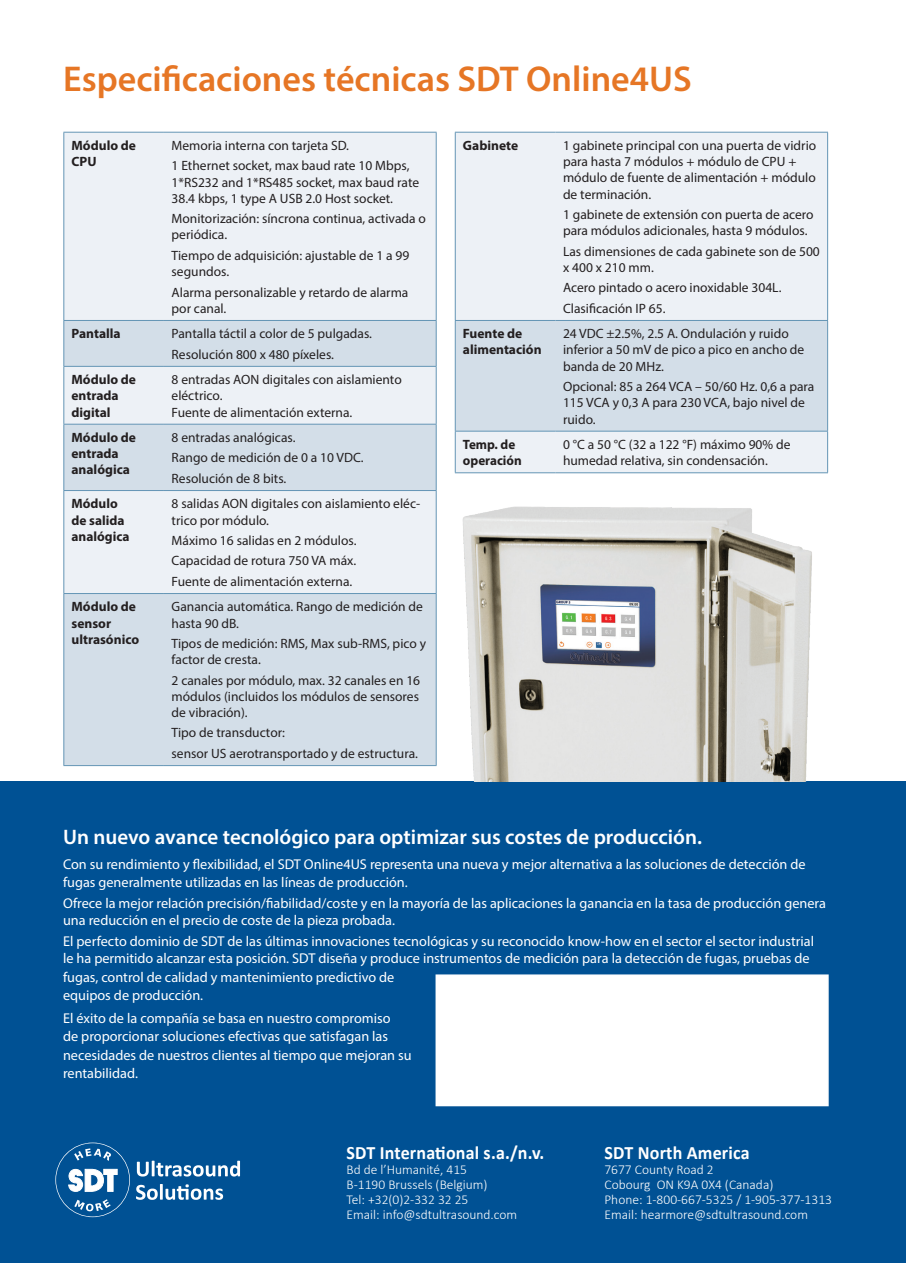
<style>
.page{position:relative;width:906px;height:1263px;background:#fff}
.page>*{position:absolute;margin:0;border:0;box-sizing:border-box;transform-origin:0 0}
.t1{font:600 36px "Myriad Pro";color:#e67625}
.h4b{font:600 21px "Myriad Pro";color:#fff}
.Head_2{font:700 18.9px "Calibri";letter-spacing:.01em;color:#fff;scale:.95 1}
.Normal_text{font:14.25px/18.3px "Myriad Pro";color:#fff}
.Normal_text-2{font:13.5px/16.2px "Myriad Pro";color:#231f20}
.Head_2-2{font:300 13.5px/15px "Calibri";color:#fff}
.Normal_text-3{font:700 13.5px/16.2px "Myriad Pro";color:#231f20}
</style>
<div class="page">
<div style="left:0;top:781px;width:906px;height:482px;background:#005194"></div>
<img style="left:402px;top:459px;width:427px;height:322px">
<div style="left:436px;top:974px;width:393px;height:132px;background:#fff;border:2px solid #fff"></div>
<div style="left:64px;top:133px;width:372px;height:187px;background:#edf1f6"></div>
<svg style="left:64px;top:321px;width:372px;height:444px;background:#dbe4ec"></svg>
<hr style="left:164px;top:132px;width:273px;height:1px;background:#6495b5">
<hr style="left:436px;top:133px;width:1px;height:187px;background:#6495b5">
<hr style="left:164px;top:320px;width:273px;height:1px;background:#6495b5">
<hr style="left:436px;top:321px;width:1px;height:45px;background:#6495b5">
<hr style="left:164px;top:366px;width:273px;height:1px;background:#6495b5">
<hr style="left:436px;top:367px;width:1px;height:57px;background:#6495b5">
<hr style="left:164px;top:424px;width:273px;height:1px;background:#6495b5">
<hr style="left:436px;top:425px;width:1px;height:65px;background:#6495b5">
<hr style="left:164px;top:490px;width:273px;height:1px;background:#6495b5">
<hr style="left:436px;top:491px;width:1px;height:102px;background:#6495b5">
<hr style="left:164px;top:593px;width:273px;height:1px;background:#6495b5">
<hr style="left:436px;top:594px;width:1px;height:171px;background:#6495b5">
<hr style="left:164px;top:765px;width:273px;height:1px;background:#6495b5">
<hr style="left:63px;top:132px;width:101px;height:1px;background:#6495b5">
<hr style="left:63px;top:133px;width:1px;height:187px;background:#6495b5">
<hr style="left:63px;top:320px;width:101px;height:1px;background:#6495b5">
<hr style="left:63px;top:321px;width:1px;height:45px;background:#6495b5">
<hr style="left:63px;top:366px;width:101px;height:1px;background:#6495b5">
<hr style="left:63px;top:367px;width:1px;height:57px;background:#6495b5">
<hr style="left:63px;top:424px;width:101px;height:1px;background:#6495b5">
<hr style="left:63px;top:425px;width:1px;height:65px;background:#6495b5">
<hr style="left:63px;top:490px;width:101px;height:1px;background:#6495b5">
<hr style="left:63px;top:491px;width:1px;height:102px;background:#6495b5">
<hr style="left:63px;top:593px;width:101px;height:1px;background:#6495b5">
<hr style="left:63px;top:594px;width:1px;height:171px;background:#6495b5">
<hr style="left:63px;top:765px;width:101px;height:1px;background:#6495b5">
<div style="left:456px;top:133px;width:371px;height:339px;background:#edf1f6"></div>
<div style="left:456px;top:321px;width:371px;height:110px;background:#d3dee8"></div>
<hr style="left:555px;top:132px;width:273px;height:1px;background:#6495b5">
<hr style="left:827px;top:133px;width:1px;height:187px;background:#6495b5">
<hr style="left:555px;top:320px;width:273px;height:1px;background:#6495b5">
<hr style="left:827px;top:321px;width:1px;height:110px;background:#6495b5">
<hr style="left:555px;top:431px;width:273px;height:1px;background:#6495b5">
<hr style="left:827px;top:431px;width:1px;height:41px;background:#6495b5">
<hr style="left:555px;top:472px;width:273px;height:1px;background:#6495b5">
<hr style="left:455px;top:132px;width:100px;height:1px;background:#6495b5">
<hr style="left:455px;top:133px;width:1px;height:187px;background:#6495b5">
<hr style="left:455px;top:320px;width:100px;height:1px;background:#6495b5">
<hr style="left:455px;top:321px;width:1px;height:110px;background:#6495b5">
<hr style="left:455px;top:431px;width:100px;height:1px;background:#6495b5">
<hr style="left:455px;top:431px;width:1px;height:41px;background:#6495b5">
<hr style="left:455px;top:472px;width:100px;height:1px;background:#6495b5">
<svg style="left:55px;top:1142px;width:75px;height:75px"></svg>
<svg style="left:137px;top:1161px;width:103px;height:15px"></svg>
<svg style="left:136px;top:1184px;width:87px;height:16px"></svg>
<p class="t1" style="left:63px;top:56px;width:630px">Especificaciones técnicas SDT Online4US</p>
<p class="Normal_text-3" style="left:71px;top:137px;width:66px">Módulo de<br>CPU</p>
<p class="Normal_text-2" style="left:172px;top:137px;width:179px">Memoria interna con tarjeta SD.</p>
<p class="Normal_text-2" style="left:172px;top:158px;width:249px">1 Ethernet socket, max baud rate 10 Mbps,<br>1*RS232 and 1*RS485 socket, max baud rate<br>38.4 kbps, 1 type A USB 2.0 Host socket.</p>
<p class="Normal_text-2" style="left:172px;top:210px;width:256px">Monitorización: síncrona continua, activada o periódica.</p>
<p class="Normal_text-2" style="left:172px;top:247px;width:239px">Tiempo de adquisición: ajustable de 1 a 99 segundos.</p>
<p class="Normal_text-2" style="left:172px;top:284px;width:238px">Alarma personalizable y retardo de alarma por canal.</p>
<p class="Normal_text-3" style="left:71px;top:325px;width:51px">Pantalla</p>
<p class="Normal_text-2" style="left:172px;top:325px;width:202px">Pantalla táctil a color de 5 pulgadas.</p>
<p class="Normal_text-2" style="left:172px;top:346px;width:164px">Resolución 800 x 480 píxeles.</p>
<p class="Normal_text-3" style="left:71px;top:371px;width:66px">Módulo de entrada digital</p>
<p class="Normal_text-2" style="left:172px;top:371px;width:232px">8 entradas AON digitales con aislamiento eléctrico.</p>
<p class="Normal_text-2" style="left:172px;top:404px;width:182px">Fuente de alimentación externa.</p>
<p class="Normal_text-3" style="left:71px;top:429px;width:66px">Módulo de entrada analógica</p>
<p class="Normal_text-2" style="left:172px;top:429px;width:125px">8 entradas analógicas.</p>
<p class="Normal_text-2" style="left:172px;top:450px;width:194px">Rango de medición de 0 a 10 VDC.</p>
<p class="Normal_text-2" style="left:172px;top:470px;width:116px">Resolución de 8 bits.</p>
<p class="Normal_text-3" style="left:71px;top:495px;width:59px">Módulo de salida analógica</p>
<p class="Normal_text-2" style="left:172px;top:495px;width:250px">8 salidas AON digitales con aislamiento eléc&shy;trico por módulo.</p>
<p class="Normal_text-2" style="left:172px;top:532px;width:186px">Máximo 16 salidas en 2 módulos.</p>
<p class="Normal_text-2" style="left:172px;top:553px;width:186px">Capacidad de rotura 750 VA máx.</p>
<p class="Normal_text-2" style="left:172px;top:573px;width:182px">Fuente de alimentación externa.</p>
<p class="Normal_text-3" style="left:71px;top:598px;width:69px">Módulo de sensor ultrasónico</p>
<p class="Normal_text-2" style="left:172px;top:598px;width:253px">Ganancia automática. Rango de medición de hasta 90 dB.</p>
<p class="Normal_text-2" style="left:172px;top:635px;width:256px">Tipos de medición: RMS, Max sub-RMS, pico y factor de cresta.</p>
<p class="Normal_text-2" style="left:172px;top:672px;width:250px;text-align:justify">2 canales por módulo, max. 32 canales en 16 módulos (incluidos los módulos de sensores de vibración).</p>
<p class="Normal_text-2" style="left:172px;top:725px;width:115px">Tipo de transductor:</p>
<p class="Normal_text-2" style="left:172px;top:745px;width:248px">sensor US aerotransportado y de estructura.</p>
<p class="Normal_text-3" style="left:463px;top:137px;width:57px">Gabinete</p>
<p class="Normal_text-2" style="left:563px;top:137px;width:255px">1 gabinete principal con una puerta de vidrio para hasta 7 módulos + módulo de CPU + módulo de fuente de alimentación + módulo de terminación.</p>
<p class="Normal_text-2" style="left:563px;top:206px;width:252px">1 gabinete de extensión con puerta de acero para módulos adicionales, hasta 9 módulos.</p>
<p class="Normal_text-2" style="left:563px;top:243px;width:258px">Las dimensiones de cada gabinete son de 500 x 400 x 210 mm.</p>
<p class="Normal_text-2" style="left:563px;top:279px;width:220px">Acero pintado o acero inoxidable 304L.</p>
<p class="Normal_text-2" style="left:563px;top:300px;width:104px">Clasificación IP 65.</p>
<p class="Normal_text-3" style="left:463px;top:325px;width:80px">Fuente de alimentación</p>
<p class="Normal_text-2" style="left:563px;top:325px;width:243px">24 VDC ±2.5%, 2.5 A. Ondulación y ruido inferior a 50 mV de pico a pico en ancho de banda de 20 MHz.</p>
<p class="Normal_text-2" style="left:563px;top:378px;width:253px">Opcional: 85 a 264 VCA – 50/60 Hz. 0,6 a para<br>115 VCA y 0,3 A para 230 VCA, bajo nivel de ruido.</p>
<p class="Normal_text-3" style="left:463px;top:436px;width:60px">Temp. de operación</p>
<p class="Normal_text-2" style="left:563px;top:436px;width:229px">0 °C a 50 °C (32 a 122 °F) máximo 90% de humedad relativa, sin condensación.</p>
<p class="h4b" style="left:63px;top:823px;width:641px">Un nuevo avance tecnológico para optimizar sus costes de producción.</p>
<p class="Normal_text" style="left:63px;top:856px;width:744px;line-height:17.1px">Con su rendimiento y flexibilidad, el SDT Online4US representa una nueva y mejor alternativa a las soluciones de detección de fugas generalmente utilizadas en las líneas de producción.</p>
<p class="Normal_text" style="left:63px;top:894px;width:764px;line-height:17.1px">Ofrece la mejor relación precisión/fiabilidad/coste y en la mayoría de las aplicaciones la ganancia en la tasa de producción genera una reducción en el precio de coste de la pieza probada.</p>
<p class="Normal_text" style="left:63px;top:933px;width:753px;line-height:17.1px">El perfecto dominio de SDT de las últimas innovaciones tecnológicas y su reconocido know-how en el sector el sector industrial le ha permitido alcanzar esta posición. SDT diseña y produce instrumentos de medición para la detección de fugas, pruebas de</p>
<p class="Normal_text" style="left:63px;top:968px;width:333px">fugas, control de calidad y mantenimiento predictivo de equipos de producción.</p>
<p class="Normal_text" style="left:63px;top:1009px;width:350px">El éxito de la compañía se basa en nuestro compromiso<br>de proporcionar soluciones efectivas que satisfagan las necesidades de nuestros clientes al tiempo que mejoran su rentabilidad.</p>
<p class="Head_2" style="left:347px;top:1139px;width:210px">SDT International s.a./n.v.</p>
<p class="Head_2-2" style="left:347px;top:1162px;width:122px">Bd de l’Humanité, 415</p>
<p class="Head_2-2" style="left:347px;top:1177px;width:143px">B-1190 Brussels (Belgium)</p>
<p class="Head_2-2" style="left:347px;top:1192px;width:123px">Tel: +32(0)2-332 32 25</p>
<p class="Head_2-2" style="left:347px;top:1207px;width:172px">Email: info@sdtultrasound.com</p>
<p class="Head_2" style="left:604px;top:1139px;width:154px">SDT North America</p>
<p class="Head_2-2" style="left:604px;top:1162px;width:170px">7677 County Road 2<br>Cobourg ON K9A 0X4 (Canada)</p>
<p class="Head_2-2" style="left:604px;top:1192px;width:229px">Phone: 1-800-667-5325 / 1-905-377-1313</p>
<p class="Head_2-2" style="left:604px;top:1207px;width:205px">Email: hearmore@sdtultrasound.com</p>
</div>
